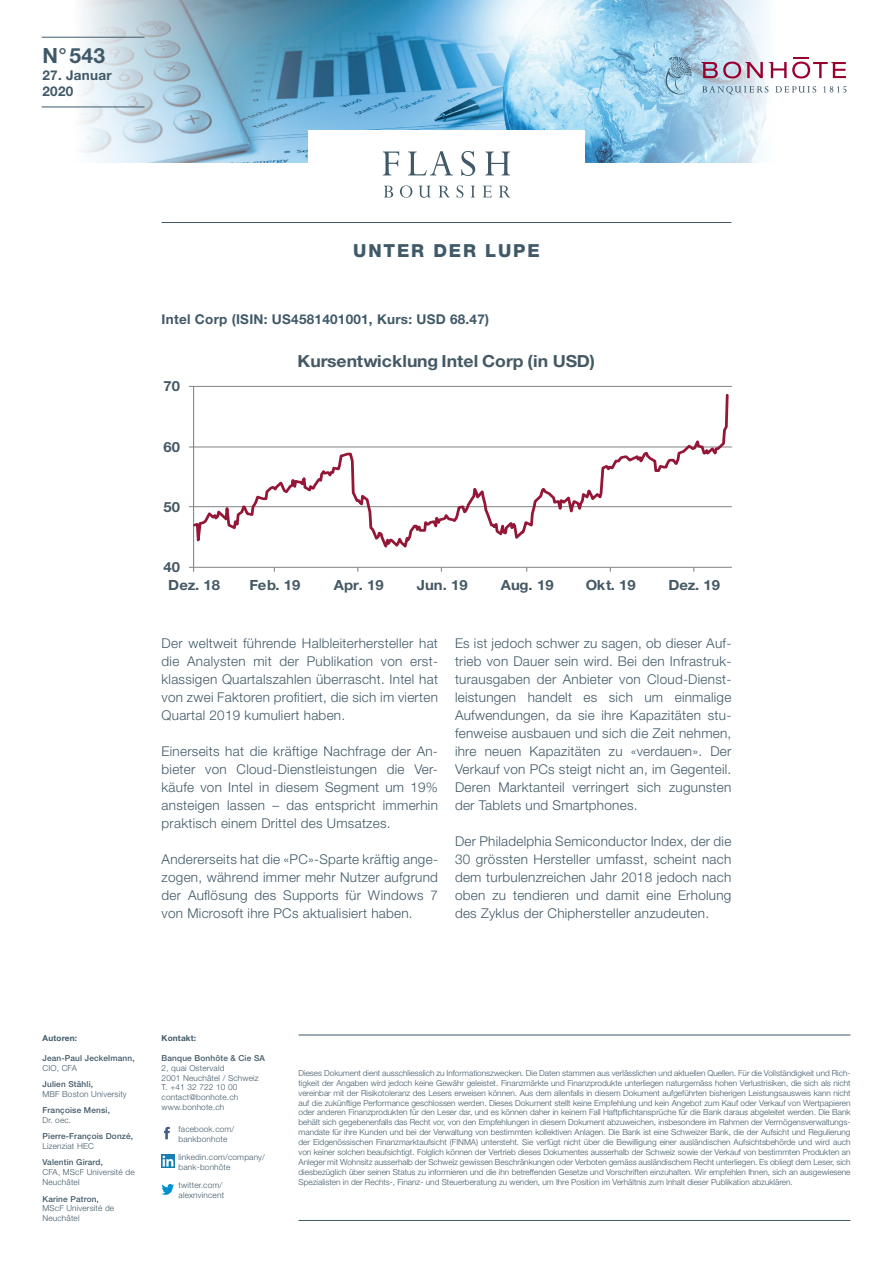
<style>
.page{position:relative;width:893px;height:1263px;background:#fff}
.page>*{position:absolute;margin:0;border:0;box-sizing:border-box;transform-origin:0 0}
.t1{font:700 21px "Helvetica Neue LT Std";color:#405968}
.t2{font:800 18px "Helvetica Neue LT Std";letter-spacing:.1em;color:#405968}
.t3{font:700 16.65px "Helvetica Neue LT Std";color:#445965;scale:1.06 1}
.t4{font:700 14.1px "Helvetica Neue LT Std";letter-spacing:.005em;color:#445965;scale:1.06 1}
.t5{font:300 13.5px/18px "Helvetica Neue LT Std";letter-spacing:.02em;color:#405968;text-align:justify}
.t6{font:700 13.5px/16.2px "Helvetica Neue LT Std";letter-spacing:.02em;color:#405968}
.t7{font:300 8.25px/9.9px "Helvetica Neue LT Std";letter-spacing:.02em;color:#405968}
.t8{font:500 8.25px "Helvetica Neue LT Std";letter-spacing:.02em;color:#405968}
.t9{font:700 8.25px "Helvetica Neue LT Std";letter-spacing:.02em;color:#405968}
</style>
<div class="page">
<hr style="left:298px;top:1035px;width:552px;height:1px;background:#405968">
<hr style="left:298px;top:1220px;width:552px;height:1px;background:#405968">
<svg style="left:164px;top:1127px;width:6px;height:12px"></svg>
<svg style="left:162px;top:1184px;width:12px;height:11px"></svg>
<svg style="left:161px;top:1154px;width:13px;height:13px"></svg>
<hr style="left:162px;top:222px;width:569px;height:1px;background:#405968">
<hr style="left:194px;top:506px;width:538px;height:1px;background:#7c7f80">
<hr style="left:194px;top:446px;width:538px;height:1px;background:#7c7f80">
<hr style="left:194px;top:386px;width:538px;height:1px;background:#7c7f80">
<hr style="left:193px;top:386px;width:1px;height:181px;background:#7c7f80">
<hr style="left:194px;top:567px;width:538px;height:1px;background:#7c7f80">
<svg style="left:193px;top:392px;width:537px;height:176px"></svg>
<svg style="left:41px;top:0;width:359px;height:163px;background:#95bdd3"></svg>
<hr style="left:42px;top:107px;width:103px;height:1px;background:#405968">
<hr style="left:42px;top:37px;width:103px;height:1px;background:#405968">
<div style="left:308px;top:131px;width:277px;height:36px;background:#fff"></div>
<svg style="left:383px;top:152px;width:16px;height:23px"></svg>
<svg style="left:408px;top:169px;width:45px;height:6px"></svg>
<svg style="left:461px;top:169px;width:14px;height:7px"></svg>
<svg style="left:485px;top:169px;width:25px;height:6px"></svg>
<svg style="left:384px;top:186px;width:9px;height:11px"></svg>
<svg style="left:400px;top:185px;width:12px;height:13px"></svg>
<svg style="left:419px;top:186px;width:12px;height:12px"></svg>
<svg style="left:439px;top:186px;width:10px;height:11px"></svg>
<svg style="left:457px;top:185px;width:6px;height:13px"></svg>
<svg style="left:471px;top:186px;width:4px;height:11px"></svg>
<svg style="left:483px;top:186px;width:9px;height:11px"></svg>
<svg style="left:499px;top:186px;width:11px;height:11px"></svg>
<svg style="left:400px;top:0;width:447px;height:169px"></svg>
<svg style="left:662px;top:57px;width:30px;height:39px"></svg>
<svg style="left:701px;top:58px;width:145px;height:21px"></svg>
<svg style="left:702px;top:86px;width:66px;height:8px"></svg>
<svg style="left:775px;top:86px;width:41px;height:7px"></svg>
<svg style="left:823px;top:86px;width:23px;height:7px"></svg>
<h1 class="t1" style="left:43px;top:43px;width:64px">N°543</h1>
<h3 class="t6" style="left:43px;top:66px;width:71px">27. Januar<br>2020</h3>
<h2 class="t2" style="left:353px;top:240px;width:188px">UNTER DER LUPE</h2>
<h3 class="t6" style="left:162px;top:311px;width:329px">Intel Corp (ISIN: US4581401001, Kurs: USD 68.47)</h3>
<h3 class="t4" style="left:163px;top:378px;width:17px">70</h3>
<h3 class="t4" style="left:163px;top:438px;width:17px">60</h3>
<h3 class="t4" style="left:163px;top:498px;width:17px">50</h3>
<h3 class="t4" style="left:163px;top:558px;width:17px">40</h3>
<h3 class="t3" style="left:297px;top:350px;width:282px">Kursentwicklung Intel Corp (in USD)</h3>
<h3 class="t4" style="left:168px;top:577px;width:50px">Dez. 18</h3>
<h3 class="t4" style="left:250px;top:577px;width:50px">Feb. 19</h3>
<h3 class="t4" style="left:334px;top:577px;width:49px">Apr. 19</h3>
<h3 class="t4" style="left:417px;top:577px;width:50px">Jun. 19</h3>
<h3 class="t4" style="left:501px;top:577px;width:51px">Aug. 19</h3>
<h3 class="t4" style="left:586px;top:577px;width:49px">Okt. 19</h3>
<h3 class="t4" style="left:668px;top:577px;width:50px">Dez. 19</h3>
<h3 class="t5" style="left:162px;top:634px;width:278px">Der weltweit führende Halbleiterhersteller hat die Analysten mit der Publikation von erst&shy;klassigen Quartalszahlen überrascht. Intel hat von zwei Faktoren profitiert, die sich im vierten Quartal 2019 kumuliert haben.</h3>
<h3 class="t5" style="left:162px;top:742px;width:278px">Einerseits hat die kräftige Nachfrage der An&shy;bieter von Cloud-Dienstleistungen die Ver&shy;käufe von Intel in diesem Segment um 19% ansteigen lassen – das entspricht immerhin praktisch einem Drittel des Umsatzes.</h3>
<h3 class="t5" style="left:162px;top:850px;width:278px">Andererseits hat die «PC»-Sparte kräftig ange&shy;zogen, während immer mehr Nutzer aufgrund der Auflösung des Supports für Windows 7 von Microsoft ihre PCs aktualisiert haben.</h3>
<p class="t5" style="left:455px;top:634px;width:278px">Es ist jedoch schwer zu sagen, ob dieser Auf&shy;trieb von Dauer sein wird. Bei den Infrastruk&shy;turausgaben der Anbieter von Cloud-Dienst&shy;leistungen handelt es sich um einmalige Aufwendungen, da sie ihre Kapazitäten stu&shy;fenweise ausbauen und sich die Zeit nehmen, ihre neuen Kapazitäten zu «verdauen». Der Verkauf von PCs steigt nicht an, im Gegenteil.<br>Deren Marktanteil verringert sich zugunsten der Tablets und Smartphones.</p>
<h3 class="t5" style="left:455px;top:832px;width:278px">Der Philadelphia Semiconductor Index, der die 30 grössten Hersteller umfasst, scheint nach dem turbulenzreichen Jahr 2018 jedoch nach oben zu tendieren und damit eine Erholung des Zyklus der Chiphersteller anzudeuten.</h3>
<p class="t9" style="left:43px;top:1033px;width:36px">Autoren:</p>
<p class="t8" style="left:43px;top:1053px;width:94px">Jean-Paul Jeckelmann,</p>
<p class="t7" style="left:43px;top:1062px;width:36px">CIO, CFA</p>
<p class="t8" style="left:43px;top:1079px;width:52px">Julien Stähli,</p>
<p class="t7" style="left:43px;top:1089px;width:86px">MBF Boston University</p>
<p class="t8" style="left:43px;top:1105px;width:69px">Françoise Mensi,</p>
<p class="t7" style="left:43px;top:1115px;width:30px">Dr. oec.</p>
<p class="t8" style="left:43px;top:1131px;width:92px">Pierre-François Donzé,</p>
<p class="t7" style="left:43px;top:1141px;width:53px">Lizenziat HEC</p>
<p class="t8" style="left:43px;top:1157px;width:62px">Valentin Girard,</p>
<p class="t7" style="left:43px;top:1167px;width:94px">CFA, MScF Université de<br>Neuchâtel</p>
<p class="t8" style="left:43px;top:1194px;width:58px">Karine Patron,</p>
<p class="t7" style="left:43px;top:1203px;width:73px">MScF Université de<br>Neuchâtel</p>
<p class="t9" style="left:162px;top:1033px;width:36px">Kontakt:</p>
<p class="t8" style="left:162px;top:1053px;width:105px">Banque Bonhôte &amp; Cie SA</p>
<p class="t7" style="left:162px;top:1062px;width:99px">2, quai Ostervald<br>2001 Neuchâtel / Schweiz<br>T. +41 32 722 10 00 contact@bonhote.ch www.bonhote.ch</p>
<p class="t7" style="left:179px;top:1124px;width:57px">facebook.com/ bankbonhote</p>
<p class="t7" style="left:179px;top:1152px;width:88px">linkedin.com/company/ bank-bonhôte</p>
<p class="t7" style="left:179px;top:1180px;width:47px">twitter.com/ alexnvincent</p>
<p class="t7" style="left:298px;top:1068px;width:554px;text-align:justify">Dieses Dokument dient ausschliesslich zu Informationszwecken. Die Daten stammen aus verlässlichen und aktuellen Quellen. Für die Vollständigkeit und Rich&shy;tigkeit der Angaben wird jedoch keine Gewähr geleistet. Finanzmärkte und Finanzprodukte unterliegen naturgemäss hohen Verlustrisiken, die sich als nicht vereinbar mit der Risikotoleranz des Lesers erweisen können. Aus dem allenfalls in diesem Dokument aufgeführten bisherigen Leistungsausweis kann nicht auf die zukünftige Performance geschlossen werden. Dieses Dokument stellt keine Empfehlung und kein Angebot zum Kauf oder Verkauf von Wertpapieren oder anderen Finanzprodukten für den Leser dar, und es können daher in keinem Fall Haftpflichtansprüche für die Bank daraus abgeleitet werden. Die Bank behält sich gegebenenfalls das Recht vor, von den Empfehlungen in diesem Dokument abzuweichen, insbesondere im Rahmen der Vermögensverwaltungs&shy;mandate für ihre Kunden und bei der Verwaltung von bestimmten kollektiven Anlagen. Die Bank ist eine Schweizer Bank, die der Aufsicht und Regulierung der Eidgenössischen Finanzmarktaufsicht (FINMA) untersteht. Sie verfügt nicht über die Bewilligung einer ausländischen Aufsichtsbehörde und wird auch von keiner solchen beaufsichtigt. Folglich können der Vertrieb dieses Dokumentes ausserhalb der Schweiz sowie der Verkauf von bestimmten Produkten an Anleger mit Wohnsitz ausserhalb der Schweiz gewissen Beschränkungen oder Verboten gemäss ausländischem Recht unterliegen. Es obliegt dem Leser, sich diesbezüglich über seinen Status zu informieren und die ihn betreffenden Gesetze und Vorschriften einzuhalten. Wir empfehlen Ihnen, sich an ausgewiesene Spezialisten in der Rechts-, Finanz- und Steuerberatung zu wenden, um Ihre Position im Verhältnis zum Inhalt dieser Publikation abzuklären.</p>
</div>
